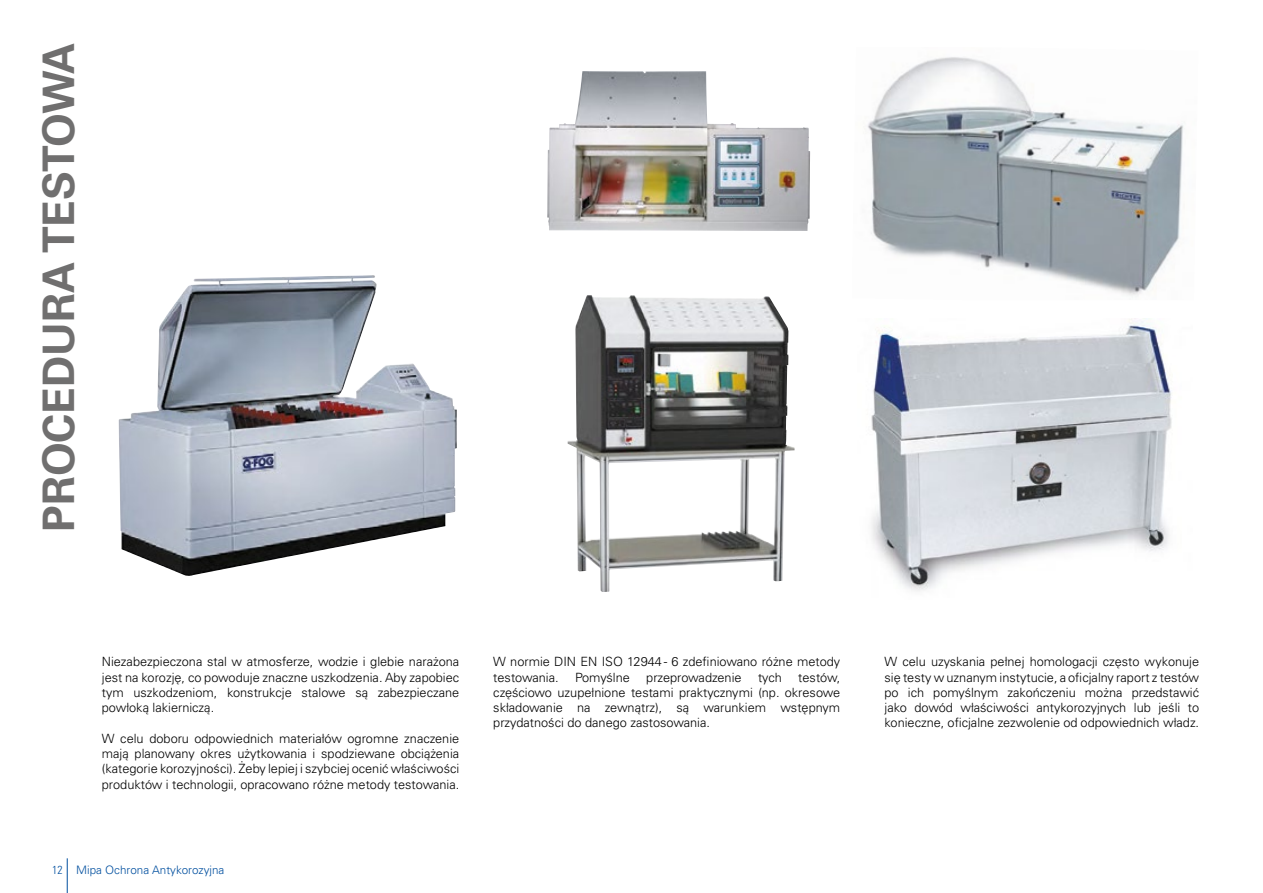
<style>
.page{position:relative;width:1263px;height:893px;background:#fff}
.page>*{position:absolute;margin:0;border:0;box-sizing:border-box;transform-origin:0 0}
.t1{font:700 43.5px "Univers LT Pro 65";color:#706f6f}
.t2{font:300 12.75px/15.3px "Univers LT Pro 45";color:#000;text-align:justify}
.t3{font:300 11.7px "Univers LT Pro 45";color:#004f9f}
.s1{font-family:"Univers LTCYR 47 Light Cond";font-weight:400}
</style>
<div class="page">
<img style="left:547px;top:71px;width:263px;height:160px">
<img style="left:867px;top:57px;width:317px;height:239px">
<img style="left:119px;top:275px;width:338px;height:301px">
<img style="left:871px;top:319px;width:301px;height:272px">
<img style="left:568px;top:295px;width:226px;height:297px">
<hr style="left:67px;top:858px;width:1px;height:35px;background:#004f9f">
<h1 class="t1" style="left:33px;top:532px;width:490px;rotate:-90deg">PROCEDURA TESTOWA</h1>
<p class="t2" style="left:102px;top:654px;width:359px">Niezabezpieczona stal w atmosferze, wodzie i glebie narażona jest na korozję, co powoduje znaczne uszkodzenia. Aby zapobiec tym uszkodzeniom, konstrukcje stalowe są zabezpieczane powłoką lakierniczą.</p>
<p class="t2" style="left:102px;top:730px;width:359px">W celu doboru odpowiednich materiałów ogromne znaczenie mają planowany okres użytkowania i spodziewane obciążenia (kategorie korozyjności). Żeby lepiej i szybciej ocenić właściwości produktów i technologii, opracowano różne metody testowania.</p>
<p class="t3" style="left:52px;top:863px;width:174px"><span class="s1">12</span> Mipa Ochrona Antykorozyjna</p>
<p class="t2" style="left:493px;top:654px;width:348px">W normie DIN EN ISO 12944 - 6 zdefiniowano różne metody testowania.</p>
<p class="t2" style="left:575px;top:669px;width:56px">Pomyślne</p>
<p class="t2" style="left:646px;top:669px;width:97px">przeprowadzenie</p>
<p class="t2" style="left:758px;top:669px;width:25px">tych</p>
<p class="t2" style="left:493px;top:669px;width:348px;text-indent:305px">testów, częściowo uzupełnione testami praktycznymi (np. okresowe składowanie na zewnątrz), są warunkiem wstępnym przydatności do danego zastosowania.</p>
<p class="t2" style="left:884px;top:654px;width:316px">W celu uzyskania pełnej homologacji często wykonuje się testy w uznanym instytucie, a oficjalny raport z testów po ich pomyślnym zakończeniu można przedstawić jako dowód właściwości antykorozyjnych lub jeśli to konieczne, oficjalne zezwolenie od odpowiednich władz.</p>
</div>
